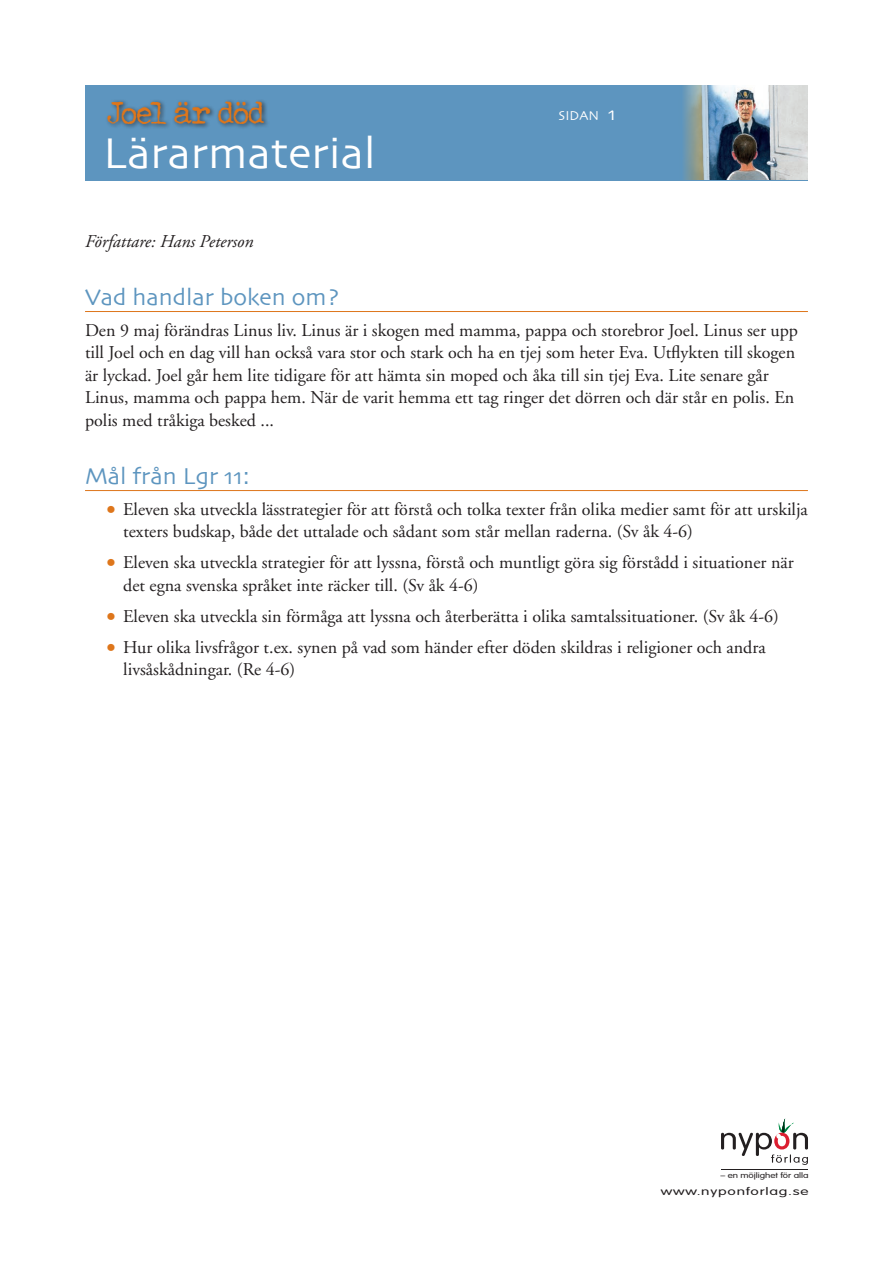
<style>
.page{position:relative;width:893px;height:1263px;background:#fff}
.page>*{position:absolute;margin:0;border:0;box-sizing:border-box;transform-origin:0 0}
.t1{font:45px "Skia";color:#fff}
.t2{font:28.95px "John Doe";letter-spacing:-.015em;color:#de761b}
.t3{font:24px "Skia";color:#5d95bf}
.t4{font:18px/22.5px "Adobe Garamond";color:#231f20}
.t5{font:italic 18px "Adobe Garamond";color:#231f20}
.t6{font:13.5px "Skia";color:#fff}
.t7{font:300 10.5px "VAG Rounded";letter-spacing:.05em;color:#231f20;scale:1.48 1}
.t8{font:300 7.65px "VAG Rounded";letter-spacing:-.005em;color:#231f20;scale:1.28 1}
.s1{font-size:19.5px}
.s2{font-size:25.5px;color:#de761b}
</style>
<div class="page">
<div style="left:85px;top:85px;width:723px;height:95px;background:#5d95bf"></div>
<img style="left:684px;top:85px;width:124px;height:95px">
<svg style="left:721px;top:1118px;width:87px;height:47px"></svg>
<hr style="left:721px;top:1170px;width:87px;height:1px;background:#231f20">
<div style="left:105px;top:98px;width:165px;height:32px;background:#231f20;opacity:.75"></div>
<hr style="left:85px;top:311px;width:723px;height:1px;background:#de761b">
<hr style="left:85px;top:490px;width:723px;height:1px;background:#de761b">
<h2 class="t2" style="left:108px;top:92px;width:158px">Joel är död</h2>
<h1 class="t1" style="left:103px;top:126px;width:274px">Lärarmaterial</h1>
<p class="t6" style="left:559px;top:107px;width:58px">sidan <span class="s1">1</span></p>
<p class="t5" style="left:85px;top:231px;width:170px">Författare: Hans Peterson</p>
<h3 class="t3" style="left:85px;top:283px;width:256px">Vad handlar boken om?</h3>
<p class="t4" style="left:85px;top:319px;width:714px">Den 9 maj förändras Linus liv. Linus är i skogen med mamma, pappa och storebror Joel. Linus ser upp till Joel och en dag vill han också vara stor och stark och ha en tjej som heter Eva. Utflykten till skogen är lyckad. Joel går hem lite tidigare för att hämta sin moped och åka till sin tjej Eva. Lite senare går Linus, mamma och pappa hem. När de varit hemma ett tag ringer det dörren och där står en polis. En polis med tråkiga besked ...</p>
<h3 class="t3" style="left:85px;top:462px;width:167px">Mål från Lgr 11:</h3>
<p class="t4" style="left:123px;top:498px;width:686px;text-indent:-17px"><span class="s2">•</span> Eleven ska utveckla lässtrategier för att förstå och tolka texter från olika medier samt för att urskilja texters budskap, både det uttalade och sådant som står mellan raderna. (Sv åk 4-6)</p>
<p class="t4" style="left:123px;top:552px;width:672px;text-indent:-17px"><span class="s2">•</span> Eleven ska utveckla strategier för att lyssna, förstå och muntligt göra sig förstådd i situationer när det egna svenska språket inte räcker till. (Sv åk 4-6)</p>
<p class="t4" style="left:106px;top:605px;width:674px"><span class="s2">•</span> Eleven ska utveckla sin förmåga att lyssna och återberätta i olika samtalssituationer. (Sv åk 4-6)</p>
<p class="t4" style="left:123px;top:636px;width:644px;text-indent:-17px"><span class="s2">•</span> Hur olika livsfrågor t.ex. synen på vad som händer efter döden skildras i religioner och andra livsåskådningar. (Re 4-6)</p>
<p class="t8" style="left:720px;top:1170px;width:70px">– en möjlighet för alla</p>
<p class="t7" style="left:661px;top:1185px;width:101px">www.nyponforlag.se</p>
</div>
